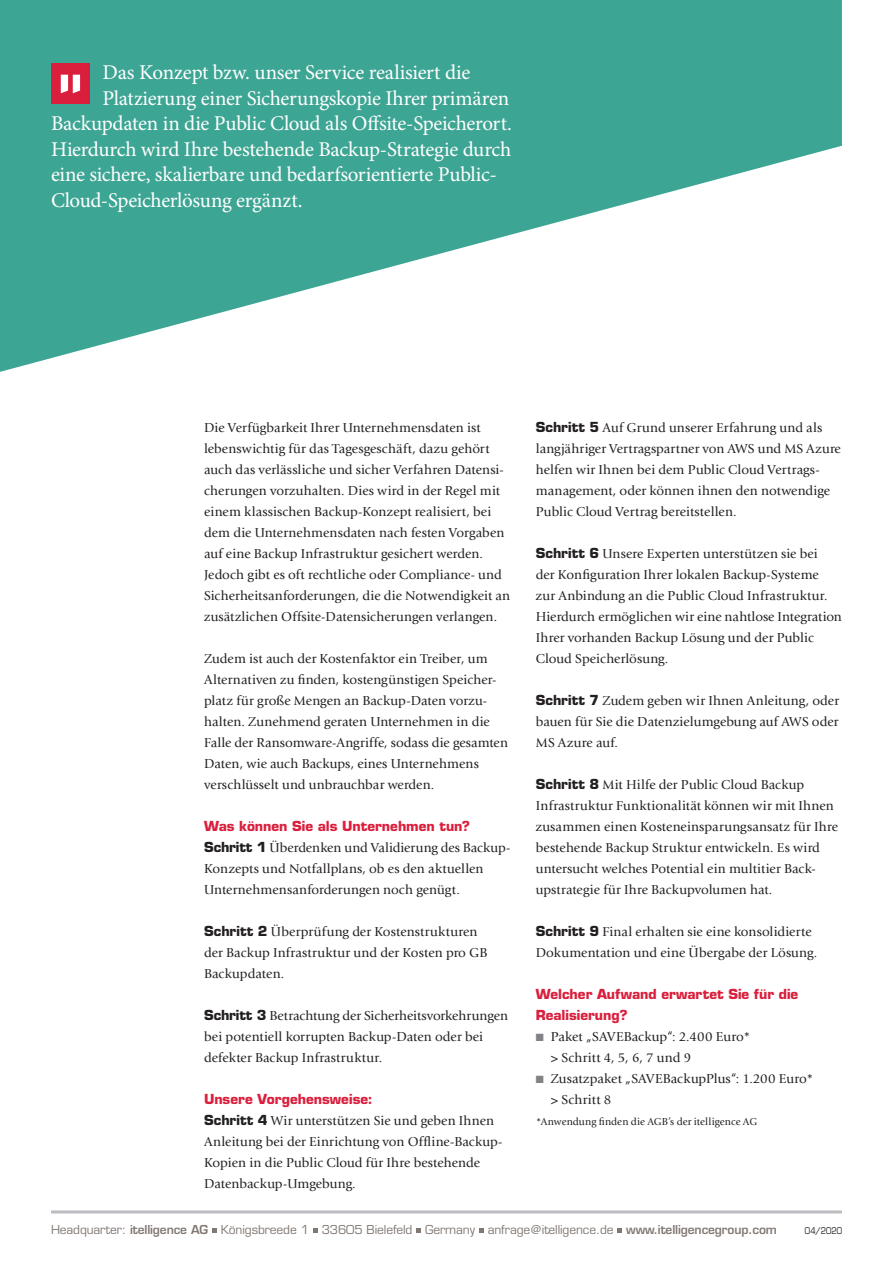
<style>
.page{position:relative;width:893px;height:1263px;background:#fff}
.page>*{position:absolute;margin:0;border:0;box-sizing:border-box;transform-origin:0 0}
.t1{font:21px "Minion Pro";letter-spacing:-.015em;color:#fff}
.t2{font:13.5px/21px "Giovanni LTCE";letter-spacing:.005em;color:#231f20}
.t3{font:700 13.5px/21px "Eurostile LTCE";color:#da1f3d}
.t4{font:500 12px "Eurostile LTCE";letter-spacing:-.01em;color:#817873}
.t5{font:10.5px "Giovanni LTCE";color:#231f20}
.t6{font:500 9px "Eurostile LTCE";letter-spacing:.01em;color:#231f20;scale:.85 1}
.s1{font-family:"Eurostile LTCE";font-weight:700}
.s2{color:#808285}
.s3{font-weight:600}
</style>
<div class="page">
<svg style="left:0;top:0;width:842px;height:372px;fill:#3da593"></svg>
<hr style="left:51px;top:1210px;width:791px;height:3px;background:#bcbdc0">
<svg style="left:212px;top:1228px;width:5px;height:5px"></svg>
<svg style="left:313px;top:1228px;width:5px;height:5px"></svg>
<svg style="left:416px;top:1228px;width:5px;height:5px"></svg>
<svg style="left:479px;top:1228px;width:5px;height:5px"></svg>
<svg style="left:617px;top:1228px;width:5px;height:5px"></svg>
<div style="left:51px;top:64px;width:39px;height:40px;background:#da1f3d"></div>
<svg style="left:61px;top:75px;width:19px;height:18px"></svg>
<h1 class="t1" style="left:103px;top:58px;width:369px">Das Konzept bzw. unser Service realisiert die</h1>
<h1 class="t1" style="left:103px;top:84px;width:408px">Platzierung einer Sicherungskopie Ihrer primären</h1>
<h1 class="t1" style="left:51px;top:109px;width:462px">Backupdaten in die Public Cloud als Offsite-Speicherort.</h1>
<h1 class="t1" style="left:51px;top:135px;width:462px">Hierdurch wird Ihre bestehende Backup-Strategie durch</h1>
<h1 class="t1" style="left:51px;top:160px;width:447px">eine sichere, skalierbare und bedarfsorientierte Public-</h1>
<h1 class="t1" style="left:51px;top:186px;width:253px">Cloud-Speicherlösung ergänzt.</h1>
<p class="t2" style="left:204px;top:417px;width:308px">Die Verfügbarkeit Ihrer Unternehmensdaten ist lebenswichtig für das Tagesgeschäft, dazu gehört auch das verlässliche und sicher Verfahren Datensi&shy;cherungen vorzuhalten. Dies wird in der Regel mit einem klassischen Backup-Konzept realisiert, bei dem die Unternehmensdaten nach festen Vorgaben auf eine Backup Infrastruktur gesichert werden.<br>Jedoch gibt es oft rechtliche oder Compliance- und Sicherheitsanforderungen, die die Notwendigkeit an zusätzlichen Offsite-Datensicherungen verlangen.</p>
<p class="t2" style="left:204px;top:648px;width:305px">Zudem ist auch der Kostenfaktor ein Treiber, um Alternativen zu finden, kostengünstigen Speicher&shy;platz für große Mengen an Backup-Daten vorzu&shy;halten. Zunehmend geraten Unternehmen in die Falle der Ransomware-Angriffe, sodass die gesamten Daten, wie auch Backups, eines Unternehmens verschlüsselt und unbrauchbar werden.</p>
<p class="t3" style="left:204px;top:816px;width:267px">Was können Sie als Unternehmen tun?</p>
<p class="t2" style="left:204px;top:837px;width:308px"><span class="s1">Schritt 1</span> Überdenken und Validierung des Backup-<br>Konzepts und Notfallplans, ob es den aktuellen<br>Unternehmensanforderungen noch genügt.</p>
<p class="t2" style="left:204px;top:921px;width:285px"><span class="s1">Schritt 2</span> Überprüfung der Kostenstrukturen der Backup Infrastruktur und der Kosten pro GB<br>Backupdaten.</p>
<p class="t2" style="left:204px;top:1005px;width:305px"><span class="s1">Schritt 3</span> Betrachtung der Sicherheitsvorkehrungen bei potentiell korrupten Backup-Daten oder bei defekter Backup Infrastruktur.</p>
<p class="t3" style="left:204px;top:1089px;width:170px">Unsere Vorgehensweise:</p>
<p class="t2" style="left:204px;top:1110px;width:300px"><span class="s1">Schritt 4</span> Wir unterstützen Sie und geben Ihnen Anleitung bei der Einrichtung von Offline-Backup-Kopien in die Public Cloud für Ihre bestehende Datenbackup-Umgebung.</p>
<p class="t2" style="left:536px;top:417px;width:307px"><span class="s1">Schritt 5</span> Auf Grund unserer Erfahrung und als langjähriger Vertragspartner von AWS und MS Azure helfen wir Ihnen bei dem Public Cloud Vertrags&shy;management, oder können ihnen den notwendige Public Cloud Vertrag bereitstellen.</p>
<p class="t2" style="left:536px;top:543px;width:308px"><span class="s1">Schritt 6</span> Unsere Experten unterstützen sie bei<br>der Konfiguration Ihrer lokalen Backup-Systeme<br>zur Anbindung an die Public Cloud Infrastruktur.<br>Hierdurch ermöglichen wir eine nahtlose Integration Ihrer vorhanden Backup Lösung und der Public Cloud Speicherlösung.</p>
<p class="t2" style="left:536px;top:690px;width:305px;text-align:justify"><span class="s1">Schritt 7</span> Zudem geben wir Ihnen Anleitung, oder bauen für Sie die Datenzielumgebung auf AWS oder MS Azure auf.</p>
<p class="t2" style="left:536px;top:774px;width:304px"><span class="s1">Schritt 8</span> Mit Hilfe der Public Cloud Backup Infrastruktur Funktionalität können wir mit Ihnen zusammen einen Kosteneinsparungsansatz für Ihre bestehende Backup Struktur entwickeln. Es wird untersucht welches Potential ein multitier Back&shy;upstrategie für Ihre Backupvolumen hat.</p>
<p class="t2" style="left:536px;top:921px;width:283px"><span class="s1">Schritt 9</span> Final erhalten sie eine konsolidierte<br>Dokumentation und eine Übergabe der Lösung.</p>
<p class="t3" style="left:536px;top:984px;width:264px">Welcher Aufwand erwartet Sie für die<br>Realisierung?</p>
<p class="t2" style="left:551px;top:1026px;width:201px;text-indent:-15px"><span class="s2">■</span> Paket „SAVEBackup“: 2.400 Euro* &gt; Schritt 4, 5, 6, 7 und 9</p>
<p class="t2" style="left:551px;top:1068px;width:264px;text-indent:-15px"><span class="s2">■</span> Zusatzpaket „SAVEBackupPlus“: 1.200 Euro* &gt; Schritt 8</p>
<p class="t5" style="left:536px;top:1116px;width:223px">*Anwendung finden die AGB’s der itelligence AG</p>
<p class="t4" style="left:51px;top:1223px;width:727px">Headquarter: <span class="s3">itelligence AG</span> Königsbreede 1 33605 Bielefeld Germany anfrage@itelligence.de <span class="s3">www.itelligencegroup.com</span></p>
<p class="t6" style="left:805px;top:1225px;width:45px">04/2020</p>
</div>
